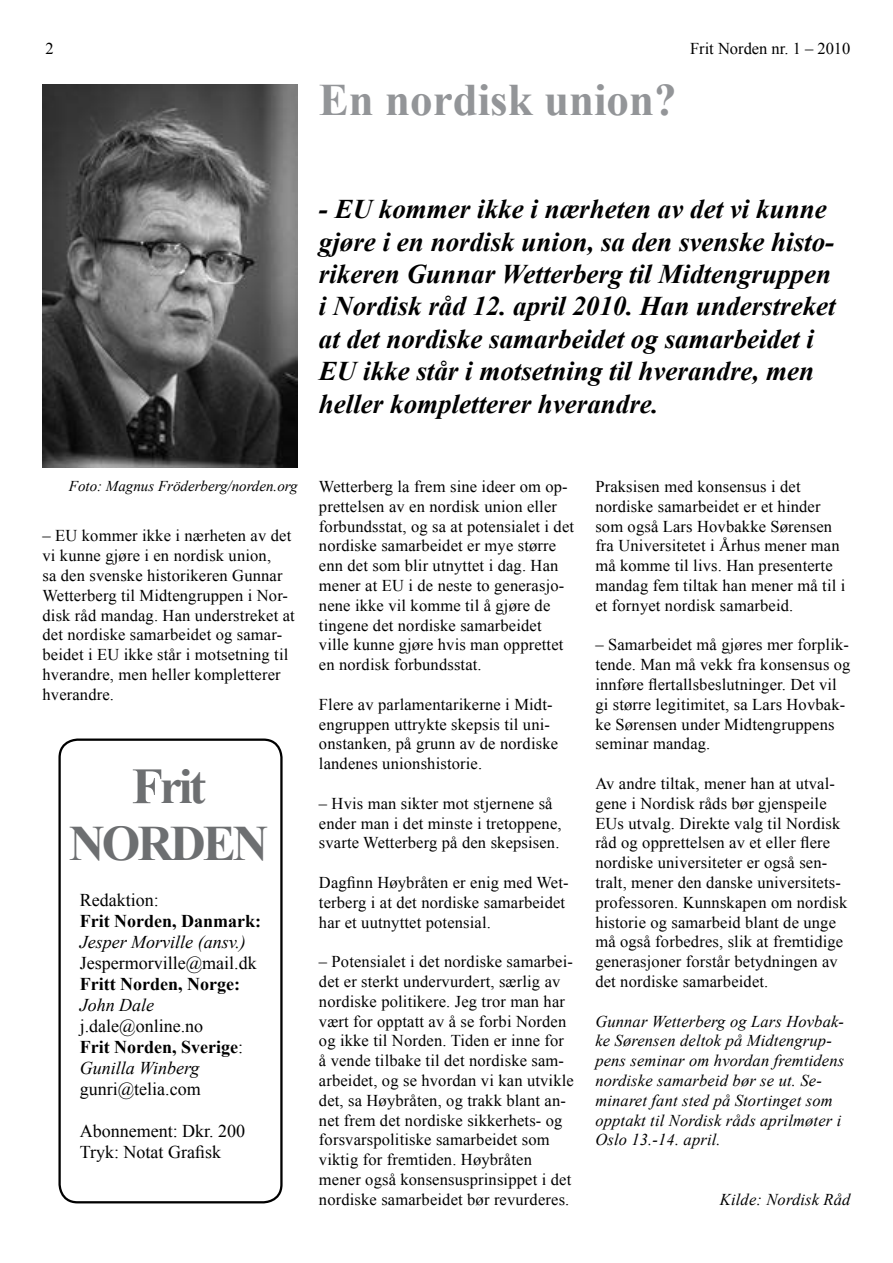
<style>
.page{position:relative;width:893px;height:1263px;background:#fff}
.page>*{position:absolute;margin:0;border:0;box-sizing:border-box;transform-origin:0 0}
.t1{font:700 49.5px/57px "Times New Roman";letter-spacing:-.06em;color:#6d6f71;text-align:center}
.t2{font:700 45px "Times New Roman";color:#939598}
.t3{font:italic 700 27px/32.4px "Times New Roman";color:#000}
.t4{font:700 18px/21px "Times New Roman";color:#000}
.t5{font:18px/21px "Times New Roman";color:#000}
.t6{font:italic 18px "Times New Roman";color:#000}
.t7{font:16.5px/19.8px "Times New Roman";letter-spacing:.01em;color:#000}
.t8{font:italic 16.5px/19.8px "Times New Roman";letter-spacing:.01em;color:#000}
.t9{font:italic 15px "Times New Roman";color:#000}
.s1{font-size:51px}
.s2{font-weight:400}
.s3{font-weight:400;font-style:italic}
</style>
<div class="page">
<div style="left:58px;top:738px;width:225px;height:465px;border:2px solid #000;border-radius:18px"></div>
<img style="left:43px;top:84px;width:255px;height:383px">
<h2 class="t2" style="left:319px;top:69px;width:359px">En nordisk union?</h2>
<p class="t7" style="left:690px;top:38px;width:162px">Frit Norden nr. 1 – 2010</p>
<p class="t3" style="left:319px;top:192px;width:518px">- EU kommer ikke i nærheten av det vi kunne gjøre i en nordisk union, sa den svenske histo&shy;rikeren Gunnar Wetterberg til Midtengruppen i Nordisk råd 12. april 2010. Han understreket at det nordiske samarbeidet og samarbeidet i EU ikke står i motsetning til hverandre, men heller kompletterer hverandre.</p>
<p class="t9" style="left:69px;top:476px;width:230px">Foto: Magnus Fröderberg/norden.org</p>
<p class="t7" style="left:43px;top:526px;width:254px">– EU kommer ikke i nærheten av det vi kunne gjøre i en nordisk union,<br>sa den svenske historikeren Gunnar<br>Wetterberg til Midtengruppen i Nor&shy;disk råd mandag. Han understreket at det nordiske samarbeidet og samar&shy;beidet i EU ikke står i motsetning til hverandre, men heller kompletterer hverandre.</p>
<h1 class="t1" style="left:69px;top:757px;width:201px"><span class="s1">F</span>rit<br>NORDEN</h1>
<p class="t5" style="left:80px;top:889px;width:81px">Redaktion:</p>
<p class="t4" style="left:80px;top:909px;width:183px">Frit Norden, Danmark:</p>
<p class="t6" style="left:80px;top:929px;width:168px">Jesper Morville (ansv.)</p>
<p class="t5" style="left:80px;top:952px;width:179px">Jespermorville@mail.dk</p>
<p class="t4" style="left:80px;top:972px;width:162px">Fritt Norden, Norge:</p>
<p class="t6" style="left:80px;top:992px;width:76px">John Dale</p>
<p class="t4" style="left:80px;top:1014px;width:165px"><span class="s2">j.dale@online.no<br></span>Frit Norden, Sverige<span class="s2">:<br></span><span class="s3">Gunilla Winberg</span></p>
<p class="t5" style="left:80px;top:1078px;width:123px">gunri@telia.com</p>
<p class="t5" style="left:80px;top:1120px;width:167px">Abonnement: Dkr. 200<br>Tryk: Notat Grafisk</p>
<p class="t7" style="left:319px;top:476px;width:257px">Wetterberg la frem sine ideer om op&shy;prettelsen av en nordisk union eller forbundsstat, og sa at potensialet i det nordiske samarbeidet er mye større enn det som blir utnyttet i dag. Han mener at EU i de neste to generasjo&shy;nene ikke vil komme til å gjøre de tingene det nordiske samarbeidet ville kunne gjøre hvis man opprettet en nordisk forbundsstat.</p>
<p class="t7" style="left:319px;top:694px;width:241px">Flere av parlamentarikerne i Midt&shy;engruppen uttrykte skepsis til uni&shy;onstanken, på grunn av de nordiske landenes unionshistorie.</p>
<p class="t7" style="left:319px;top:793px;width:244px">– Hvis man sikter mot stjernene så ender man i det minste i tretoppene, svarte Wetterberg på den skepsisen.</p>
<p class="t7" style="left:319px;top:872px;width:251px">Dagfinn Høybråten er enig med Wet&shy;terberg i at det nordiske samarbeidet har et uutnyttet potensial.</p>
<p class="t7" style="left:319px;top:951px;width:256px">– Potensialet i det nordiske samarbei&shy;det er sterkt undervurdert, særlig av nordiske politikere. Jeg tror man har vært for opptatt av å se forbi Norden og ikke til Norden. Tiden er inne for å vende tilbake til det nordiske sam&shy;arbeidet, og se hvordan vi kan utvikle det, sa Høybråten, og trakk blant an&shy;net frem det nordiske sikkerhets‑ og forsvarspolitiske samarbeidet som viktig for fremtiden. Høybråten mener også konsensusprinsippet i det nordiske samarbeidet bør revurderes.</p>
<p class="t7" style="left:595px;top:476px;width:252px">Praksisen med konsensus i det nordiske samarbeidet er et hinder som også Lars Hovbakke Sørensen fra Universitetet i Århus mener man må komme til livs. Han presenterte mandag fem tiltak han mener må til i et fornyet nordisk samarbeid.</p>
<p class="t7" style="left:595px;top:635px;width:257px">– Samarbeidet må gjøres mer forplik&shy;tende. Man må vekk fra konsensus og innføre flertallsbeslutninger. Det vil gi større legitimitet, sa Lars Hovbak&shy;ke Sørensen under Midtengruppens seminar mandag.</p>
<p class="t7" style="left:595px;top:773px;width:253px">Av andre tiltak, mener han at utval&shy;gene i Nordisk råds bør gjenspeile EUs utvalg. Direkte valg til Nordisk råd og opprettelsen av et eller flere nordiske universiteter er også sen&shy;tralt, mener den danske universitets&shy;professoren. Kunnskapen om nordisk historie og samarbeid blant de unge må også forbedres, slik at fremtidige generasjoner forstår betydningen av det nordiske samarbeidet.</p>
<p class="t8" style="left:595px;top:1011px;width:250px">Gunnar Wetterberg og Lars Hovbak‑ ke Sørensen deltok på Midtengrup‑ pens seminar om hvordan fremtidens nordiske samarbeid bør se ut. Se‑ minaret fant sted på Stortinget som opptakt til Nordisk råds aprilmøter i<br>Oslo 13.‑14. april.</p>
<p class="t8" style="left:720px;top:1189px;width:132px">Kilde: Nordisk Råd</p>
</div>
